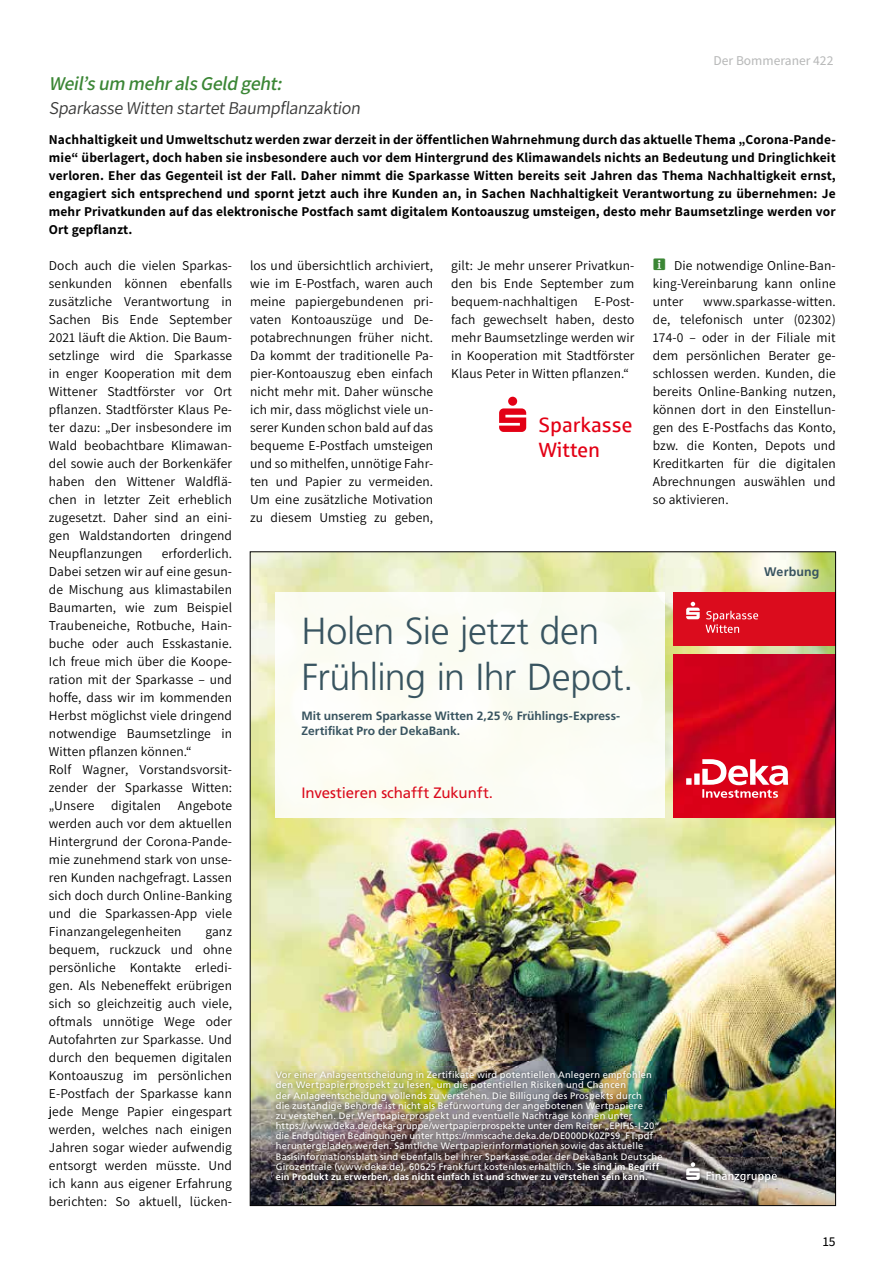
<style>
.page{position:relative;width:893px;height:1263px;background:#fff}
.page>*{position:absolute;margin:0;border:0;box-sizing:border-box;transform-origin:0 0}
.t1{font:300 37.65px/45.2px "Deka Frutiger OTPS";letter-spacing:-.015em;color:#385460}
.t2{font:20.7px/25.7px "Sparkasse Rg";color:#e30015}
.t3{font:italic 600 19.5px "Assistant";color:#3b8635}
.t4{font:18px "Assistant";color:#3a3a39}
.t5{font:15px "Deka Frutiger OTPS";letter-spacing:-.01em;color:#db0c1d}
.t6{font:13.5px/18px "Assistant";letter-spacing:.01em;color:#000;text-align:justify}
.t7{font:700 13.5px/18px "Assistant";letter-spacing:.01em;color:#000;text-align:justify}
.t8{font:500 13.5px "Assistant";color:#b9baba}
.t9{font:500 13.5px "Assistant";color:#000}
.t10{font:700 12.45px "Deka Frutiger OTPS";letter-spacing:.01em;color:#385460}
.t11{font:700 12px/15px "Deka Frutiger OTPS";color:#385460}
.t12{font:9.3px/10.2px "Deka Frutiger OTPS";letter-spacing:.02em;color:#fff}
.s1{font-weight:700}
</style>
<div class="page">
<img style="left:252px;top:554px;width:582px;height:507px">
<img style="left:252px;top:1061px;width:158px;height:48px">
<img style="left:410px;top:1061px;width:159px;height:5px">
<img style="left:569px;top:1061px;width:265px;height:48px">
<img style="left:252px;top:1109px;width:51px;height:95px">
<img style="left:667px;top:1109px;width:115px;height:48px">
<img style="left:782px;top:1109px;width:52px;height:95px">
<img style="left:303px;top:1185px;width:320px;height:19px">
<img style="left:623px;top:1157px;width:159px;height:47px">
<div style="left:276px;top:592px;width:389px;height:225px;background:#fcfcf5"></div>
<img style="left:271px;top:1066px;width:396px;height:119px">
<img style="left:681px;top:1158px;width:100px;height:29px">
<svg style="left:686px;top:1162px;width:14px;height:18px"></svg>
<svg style="left:706px;top:1171px;width:71px;height:11px"></svg>
<img style="left:673px;top:655px;width:161px;height:162px">
<svg style="left:686px;top:759px;width:102px;height:39px"></svg>
<div style="left:673px;top:592px;width:163px;height:54px;background:#db0c1d"></div>
<svg style="left:686px;top:602px;width:72px;height:31px"></svg>
<svg style="left:499px;top:397px;width:27px;height:35px"></svg>
<p class="t8" style="left:713px;top:51px;width:121px">Der Bommeraner 422</p>
<h3 class="t3" style="left:49px;top:70px;width:239px">Weil’sum mehralsGeld geht:</h3>
<h3 class="t4" style="left:49px;top:96px;width:316px">Sparkasse Witten startetBaumpflanzaktion</h3>
<p class="t7" style="left:49px;top:130px;width:788px">Nachhaltigkeit und Umweltschutz werden zwar derzeit in der öffentlichen Wahrnehmung durch das aktuelle Thema „Corona-Pande&shy;mie“ überlagert, doch haben sie insbesondere auch vor dem Hintergrund des Klimawandels nichts an Bedeutung und Dringlichkeit verloren. Eher das Gegenteil ist der Fall. Daher nimmt die Sparkasse Witten bereits seit Jahren das Thema Nachhaltigkeit ernst, engagiert sich entsprechend und spornt jetzt auch ihre Kunden an, in Sachen Nachhaltigkeit Verantwortung zu übernehmen: Je mehr Privatkunden auf das elektronische Postfach samt digitalem Kontoauszug umsteigen, desto mehr Baumsetzlinge werden vor Ort gepflanzt.</p>
<p class="t6" style="left:653px;top:256px;width:185px;text-indent:21px">Die notwendige Online-Ban&shy;king-Vereinbarung kann online unter</p>
<p class="t6" style="left:250px;top:256px;width:185px">los und übersichtlich archiviert, wie im E-Postfach, waren auch meine papiergebundenen pri&shy;vaten Kontoauszüge und De&shy;potabrechnungen früher nicht.<br>Da kommt der traditionelle Pa&shy;pier-Kontoauszug eben einfach nicht mehr mit. Daher wünsche ich mir, dass möglichst viele un&shy;serer Kunden schon bald auf das bequeme E-Postfach umsteigen und so mithelfen, unnötige Fahr&shy;ten und Papier zu vermeiden.<br>Um eine zusätzliche Motivation zu diesem Umstieg zu geben,</p>
<p class="t6" style="left:451px;top:255px;width:185px">gilt: Je mehr unserer Privatkun&shy;den bis Ende September zum bequem-nachhaltigen E-Post&shy;fach gewechselt haben, desto mehr Baumsetzlinge werden wir in Kooperation mit Stadtförster Klaus Peter in Witten pflanzen.“</p>
<p class="t6" style="left:49px;top:256px;width:185px">Doch auch die vielen Sparkas&shy;senkunden können ebenfalls zusätzliche Verantwortung in Sachen Bis Ende September 2021 läuft die Aktion. Die Baum&shy;setzlinge wird die Sparkasse in enger Kooperation mit dem Wittener Stadtförster vor Ort pflanzen. Stadtförster Klaus Pe&shy;ter dazu: „Der insbesondere im Wald beobachtbare Klimawan&shy;del sowie auch der Borkenkäfer haben den Wittener Waldflä&shy;chen in letzter Zeit erheblich zugesetzt. Daher sind an eini&shy;gen Waldstandorten dringend Neupflanzungen</p>
<p class="t6" style="left:653px;top:292px;width:185px;text-indent:51px">www.sparkasse-witten. de, telefonisch unter (02302)<br>174-0 – oder in der Filiale mit dem persönlichen Berater ge&shy;schlossen werden. Kunden, die bereits Online-Banking nutzen, können dort in den Einstellun&shy;gen des E-Postfachs das Konto, bzw. die Konten, Depots und Kreditkarten für die digitalen Abrechnungen auswählen und so aktivieren.</p>
<h2 class="t2" style="left:539px;top:411px;width:95px">Sparkasse<br>Witten</h2>
<p class="t6" style="left:49px;top:544px;width:185px;text-align:left;text-indent:113px">erforderlich.<br>Dabei setzen wir auf eine gesun&shy;de Mischung aus klimastabilen<br>Baumarten, wie zum Beispiel<br>Traubeneiche, Rotbuche, Hain&shy;buche oder auch Esskastanie.<br>Ich freue mich über die Koope&shy;ration mit der Sparkasse – und hoffe, dass wir im kommenden<br>Herbst möglichst viele dringend notwendige Baumsetzlinge in<br>Witten pflanzen können.“<br>Rolf Wagner, Vorstandsvorsit&shy;zender der Sparkasse Witten: „Unsere digitalen Angebote werden auch vor dem aktuellen<br>Hintergrund der Corona-Pande&shy;mie zunehmend stark von unse&shy;ren Kunden nachgefragt. Lassen sich doch durch Online-Banking und die Sparkassen-App viele<br>Finanzangelegenheiten</p>
<p class="t10" style="left:764px;top:565px;width:57px">Werbung</p>
<h1 class="t1" style="left:301px;top:609px;width:334px">Holen Sie jetzt den<br>Frühling in Ihr Depot.</h1>
<p class="t11" style="left:301px;top:708px;width:320px">Mit unserem Sparkasse Witten 2,25 % Frühlings-Express-<br>Zertifikat Pro der DekaBank.</p>
<p class="t5" style="left:301px;top:783px;width:193px">Investieren schafft Zukunft.</p>
<p class="t6" style="left:49px;top:922px;width:185px;text-indent:156px">ganz bequem, ruckzuck und ohne persönliche Kontakte erledi&shy;gen. Als Nebeneffekt erübrigen sich so gleichzeitig auch viele, oftmals unnötige Wege oder Autofahrten zur Sparkasse. Und durch den bequemen digitalen Kontoauszug im persönlichen E-Postfach der Sparkasse kann jede Menge Papier eingespart werden, welches nach einigen Jahren sogar wieder aufwendig entsorgt werden müsste. Und ich kann aus eigener Erfahrung berichten: So aktuell, lücken-</p>
<p class="t12" style="left:276px;top:1070px;width:388px">Vor einer Anlageentscheidung in Zertifikate wird potentiellen Anlegern empfohlen den Wertpapier prospekt zu lesen, um die poten tiellen Risiken und Chancen<br>der Anlage entscheidung vollends zu ver stehen. Die Billigung des Prospekts durch<br>die zu ständige Behörde ist nicht als Befürwortung der angebotenen Wertpapiere<br>zu verstehen. Der Wertpapierprospekt und eventuelle Nachträge können unter https://www.deka.de/deka-gruppe/wertpapierprospekte unter dem Reiter „EPIHS-I-20“, die Endgül tigen Bedingungen unter https://mmscache.deka.de/DE000DK0ZPS9_FT.pdf heruntergeladen werden. Sämtliche Wertpapierinformationen sowie das aktuelle Basis informationsblatt sind ebenfalls bei Ihrer Sparkasse oder der DekaBank Deutsche Girozentrale (www.deka.de), 60625 Frankfurt kostenlos erhältlich. <span class="s1">Sie sind im Begriff ein Produkt zu erwerben, das nicht einfach ist und schwer zu verstehen sein kann.</span></p>
<p class="t9" style="left:823px;top:1232px;width:14px">15</p>
</div>
